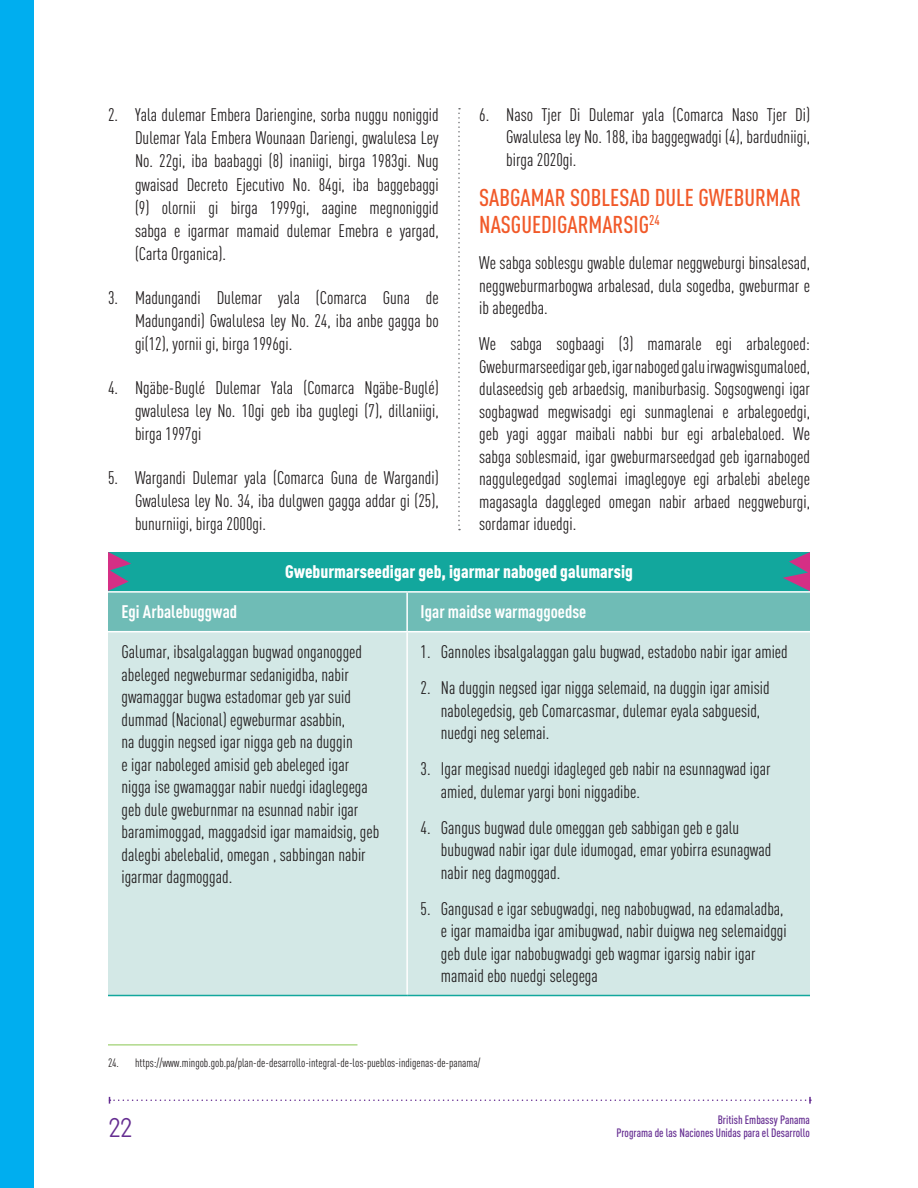
<style>
.page{position:relative;width:918px;height:1188px;background:#fff}
.page>*{position:absolute;margin:0;border:0;box-sizing:border-box;transform-origin:0 0}
.t1{font:300 27px "Folks";color:#652d91;scale:.9 1}
.t2{font:500 condensed 24px/27px "DIN Pro";color:#f15929}
.t3{font:condensed 18px/22.5px "DIN Pro";color:#231f20;text-align:justify}
.t4{font:900 condensed 18px "DIN Pro";color:#fff}
.t5{font:700 condensed 18px "DIN Pro";color:#fff}
.t6{font:condensed 12px "DIN Pro";color:#231f20}
.t7{font:500 condensed 12px "DIN Pro";color:#652d91}
</style>
<div class="page">
<div style="left:0;top:0;width:34px;height:1188px;background:#00aeef"></div>
<svg style="left:109px;top:1097px;width:702px;height:7px"></svg>
<hr style="left:108px;top:1045px;width:249px;height:1px;background:#89c650">
<div style="left:108px;top:632px;width:702px;height:363px;background:#d3e8e6"></div>
<hr style="left:406px;top:632px;width:2px;height:363px;background:#fff">
<hr style="left:108px;top:995px;width:299px;height:1px;background:#12a79d">
<hr style="left:407px;top:995px;width:403px;height:1px;background:#12a79d">
<svg style="left:108px;top:552px;width:702px;height:80px;background:#49b1ab"></svg>
<svg style="left:458px;top:108px;width:2px;height:422px"></svg>
<p class="t3" style="left:135px;top:102px;width:305px;line-height:23.2px;text-indent:-27px">2. Yala dulemar Embera Dariengine, sorba nuggu noniggid Dulemar Yala Embera Wounaan Dariengi, gwalulesa Ley No. 22gi, iba baabaggi (8) inaniigi, birga 1983gi. Nug gwaisad Decreto Ejecutivo No. 84gi, iba baggebaggi (9) olornii gi birga 1999gi, aagine megnoniggid sabga e igarmar mamaid dulemar Emebra e yargad, (Carta Organica).</p>
<p class="t3" style="left:135px;top:285px;width:305px;line-height:23.2px;text-indent:-27px">3. Madungandi Dulemar yala (Comarca Guna de Madungandi) Gwalulesa ley No. 24, iba anbe gagga bo gi(12), yornii gi, birga 1996gi.</p>
<p class="t3" style="left:135px;top:375px;width:305px;line-height:23.2px;text-indent:-27px">4. Ngäbe-Buglé Dulemar Yala (Comarca Ngäbe-Buglé) gwalulesa ley No. 10gi geb iba guglegi (7), dillaniigi, birga 1997gi</p>
<p class="t3" style="left:135px;top:465px;width:305px;line-height:23.2px;text-indent:-27px">5. Wargandi Dulemar yala (Comarca Guna de Wargandi)<br>Gwalulesa ley No. 34, iba dulgwen gagga addar gi (25), bunurniigi, birga 2000gi.</p>
<p class="t3" style="left:506px;top:102px;width:305px;text-indent:-27px">6. Naso Tjer Di Dulemar yala (Comarca Naso Tjer Di)<br>Gwalulesa ley No. 188, iba baggegwadgi (4), bardudniigi, birga 2020gi.</p>
<h2 class="t2" style="left:479px;top:182px;width:323px">SABGAMAR SOBLESAD DULE GWEBURMAR<br>NASGUEDIGARMARSIG<sup>24</sup></h2>
<p class="t3" style="left:479px;top:250px;width:332px">We sabga soblesgu gwable dulemar neggweburgi binsalesad, neggweburmarbogwa arbalesad, dula sogedba, gweburmar e ib abegedba.</p>
<p class="t3" style="left:479px;top:331px;width:332px">We sabga sogbaagi (3) mamarale egi arbalegoed:<br>Gweburmarseedigar geb, igar naboged galu irwagwisgumaloed, dulaseedsig geb arbaedsig, maniburbasig. Sogsogwengi igar sogbagwad megwisadgi egi sunmaglenai e arbalegoedgi, geb yagi aggar maibali nabbi bur egi arbalebaloed. We sabga soblesmaid, igar gweburmarseedgad geb igarnaboged naggulegedgad soglemai imaglegoye egi arbalebi abelege magasagla daggleged omegan nabir arbaed neggweburgi, sordamar iduedgi.</p>
<p class="t4" style="left:285px;top:558px;width:349px">Gweburmarseedigar geb, igarmar naboged galumarsig</p>
<p class="t5" style="left:121px;top:598px;width:117px">Egi Arbalebuggwad</p>
<p class="t5" style="left:421px;top:598px;width:167px">Igar maidse warmaggoedse</p>
<p class="t3" style="left:121px;top:639px;width:259px;text-align:left">Galumar, ibsalgalaggan bugwad onganogged abeleged negweburmar sedanigidba, nabir gwamaggar bugwa estadomar geb yar suid dummad (Nacional) egweburmar asabbin,<br>na duggin negsed igar nigga geb na duggin<br>e igar naboleged amisid geb abeleged igar nigga ise gwamaggar nabir nuedgi idaglegega geb dule gweburnmar na esunnad nabir igar baramimoggad, maggadsid igar mamaidsig, geb dalegbi abelebalid, omegan , sabbingan nabir igarmar dagmoggad.</p>
<p class="t3" style="left:421px;top:639px;width:369px">1. Gannoles ibsalgalaggan galu bugwad, estadobo nabir igar amied</p>
<p class="t3" style="left:441px;top:675px;width:330px;text-align:left;text-indent:-20px">2. Na duggin negsed igar nigga selemaid, na duggin igar amisid nabolegedsig, geb Comarcasmar, dulemar eyala sabguesid, nuedgi neg selemai.</p>
<p class="t3" style="left:441px;top:756px;width:331px;text-indent:-20px">3. Igar megisad nuedgi idagleged geb nabir na esunnagwad igar amied, dulemar yargi boni niggadibe.</p>
<p class="t3" style="left:441px;top:815px;width:332px;text-align:left;text-indent:-20px">4. Gangus bugwad dule omeggan geb sabbigan geb e galu bubugwad nabir igar dule idumogad, emar yobirra esunagwad nabir neg dagmoggad.</p>
<p class="t3" style="left:441px;top:896px;width:347px;text-align:left;text-indent:-20px">5. Gangusad e igar sebugwadgi, neg nabobugwad, na edamaladba, e igar mamaidba igar amibugwad, nabir duigwa neg selemaidggi geb dule igar nabobugwadgi geb wagmar igarsig nabir igar mamaid ebo nuedgi selegega</p>
<p class="t6" style="left:108px;top:1054px;width:374px">24. https://www.mingob.gob.pa/plan-de-desarrollo-integral-de-los-pueblos-indigenas-de-panama/</p>
<p class="t7" style="left:718px;top:1110px;width:94px">British Embassy Panama</p>
<h1 class="t1" style="left:108px;top:1113px;width:29px">22</h1>
<p class="t7" style="left:616px;top:1124px;width:195px">Programa de las Naciones Unidas para el Desarrollo</p>
</div>
